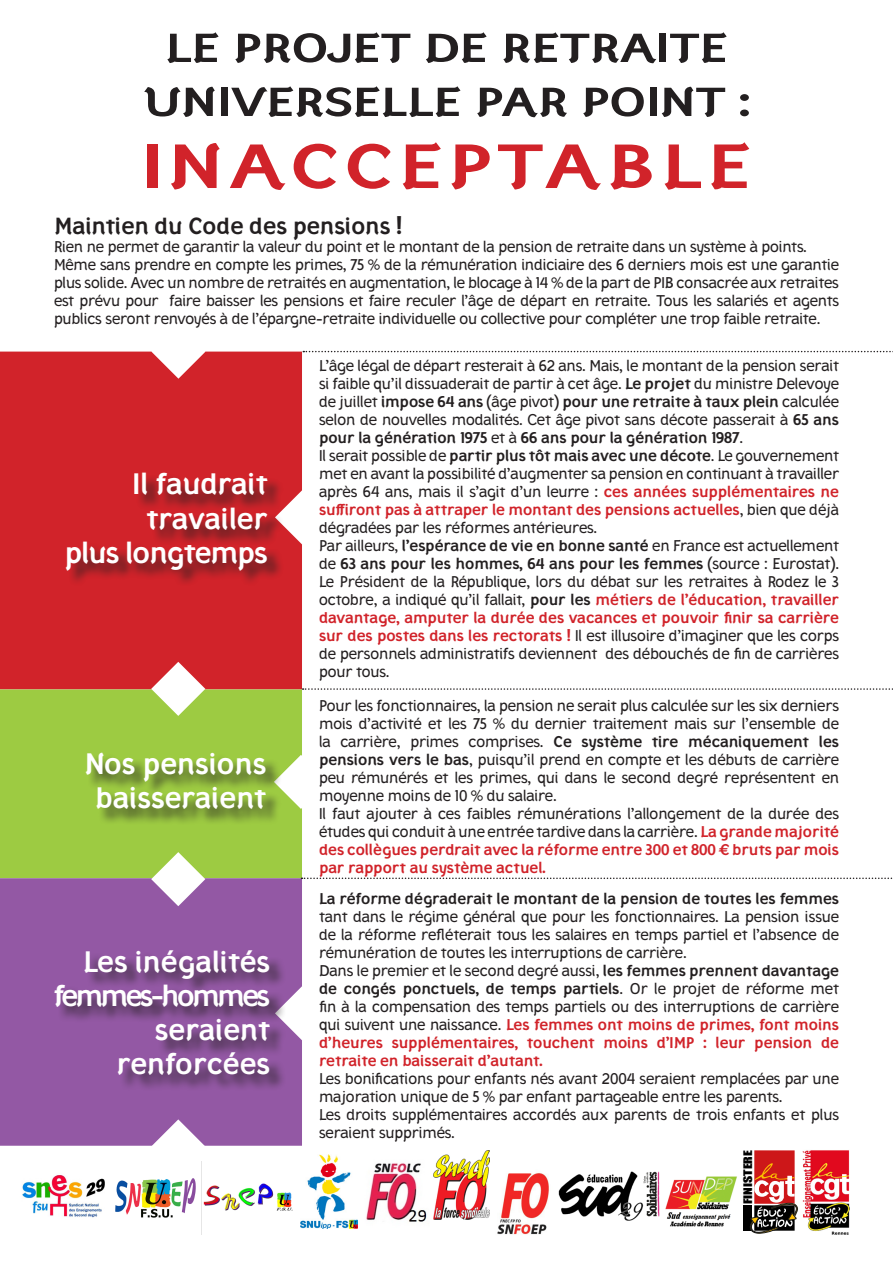
<style>
.page{position:relative;width:893px;height:1263px;background:#fff}
.page>*{position:absolute;margin:0;border:0;box-sizing:border-box;transform-origin:0 0}
.t1{font:700 60px "Styllo";letter-spacing:.065em;color:#d1232a;scale:1.3 1}
.t2{font:700 39px "Styllo";color:#231f20;scale:1.3 1}
.t3{font:700 28.5px "Styllo";letter-spacing:-.015em;color:#fff}
.t4{font:700 28.5px "Styllo";letter-spacing:-.09em;color:#fff}
.t5{font:700 22.5px "Styllo";color:#231f20}
.t6{font:15px/18px "Styllo";letter-spacing:-.005em;color:#231f20;text-align:justify}
.t7{font:10.95px "Impact";color:#000;scale:1.29 1}
.s1{font-weight:700}
.s2{font-weight:700;color:#d1232a}
</style>
<div class="page">
<div style="left:0;top:352px;width:302px;height:337px;background:#d1232a"></div>
<div style="left:0;top:689px;width:302px;height:189px;background:#9dcb42"></div>
<div style="left:0;top:878px;width:302px;height:268px;background:#9358a4"></div>
<svg style="left:151px;top:662px;width:54px;height:54px"></svg>
<svg style="left:151px;top:852px;width:54px;height:54px"></svg>
<svg style="left:151px;top:351px;width:54px;height:28px"></svg>
<svg style="left:151px;top:1119px;width:54px;height:54px"></svg>
<svg style="left:286px;top:986px;width:16px;height:54px"></svg>
<svg style="left:282px;top:755px;width:20px;height:54px"></svg>
<svg style="left:284px;top:490px;width:18px;height:54px"></svg>
<img style="left:665px;top:1176px;width:72px;height:51px">
<img style="left:301px;top:1154px;width:57px;height:74px">
<svg style="left:303px;top:351px;width:590px;height:1px"></svg>
<svg style="left:303px;top:688px;width:590px;height:2px"></svg>
<svg style="left:302px;top:877px;width:591px;height:2px"></svg>
<img style="left:202px;top:1161px;width:91px;height:50px">
<img style="left:22px;top:1175px;width:83px;height:43px">
<img style="left:115px;top:1178px;width:81px;height:40px">
<img style="left:558px;top:1171px;width:102px;height:50px">
<img style="left:366px;top:1163px;width:61px;height:59px">
<img style="left:434px;top:1151px;width:55px;height:69px">
<div style="left:743px;top:1205px;width:9px;height:26px;background:#000"></div>
<svg style="left:750px;top:1150px;width:48px;height:83px"></svg>
<img style="left:802px;top:1150px;width:47px;height:85px">
<div style="left:68px;top:474px;width:216px;height:113px;background:#231f20;opacity:.75"></div>
<div style="left:87px;top:753px;width:195px;height:72px;background:#231f20;opacity:.75"></div>
<div style="left:56px;top:951px;width:230px;height:140px;background:#231f20;opacity:.75"></div>
<img style="left:497px;top:1172px;width:52px;height:63px">
<p class="t2" style="left:165px;top:23px;width:435px">LE PROJET DE RETRAITE</p>
<p class="t2" style="left:142px;top:77px;width:470px">UNIVERSELLE PAR POINT :</p>
<p class="t1" style="left:141px;top:129px;width:471px">INACCEPTABLE</p>
<p class="t5" style="left:54px;top:212px;width:350px">Maintien du Code des pensions !</p>
<p class="t6" style="left:54px;top:237px;width:754px">Rien ne permet de garantir la valeur du point et le montant de la pension de retraite dans un système à points.</p>
<p class="t6" style="left:54px;top:255px;width:786px">Même sans prendre en compte les primes, 75 % de la rémunération indiciaire des 6 derniers mois est une garantie plus solide. Avec un nombre de retraités en augmentation, le blocage à 14 % de la part de PIB consacrée aux retraites est prévu pour faire baisser les pensions et faire reculer l’âge de départ en retraite. Tous les salariés et agents publics seront renvoyés à de l’épargne-retraite individuelle ou collective pour compléter une trop faible retraite.</p>
<p class="t6" style="left:319px;top:356px;width:522px">L’âge légal de départ resterait à 62 ans. Mais, le montant de la pension serait si faible qu’il dissuaderait de partir à cet âge. <span class="s1">Le projet</span> du ministre Delevoye de juillet <span class="s1">impose 64 ans</span> (âge pivot) <span class="s1">pour une retraite à taux plein</span> calculée selon de nouvelles modalités. Cet âge pivot sans décote passerait à <span class="s1">65 ans pour la génération 1975</span> et à <span class="s1">66 ans pour la génération 1987</span>.</p>
<p class="t6" style="left:319px;top:446px;width:522px">Il serait possible de <span class="s1">partir plus tôt mais avec une décote</span>. Le gouvernement met en avant la possibilité d’augmenter sa pension en continuant à travailler après 64 ans, mais il s’agit d’un leurre : <span class="s2">ces années supplémentaires ne suffiront pas à attraper le montant des pensions actuelles</span>, bien que déjà dégradées par les réformes antérieures.</p>
<p class="t6" style="left:319px;top:536px;width:522px">Par ailleurs, <span class="s1">l’espérance de vie en bonne santé</span> en France est actuellement de <span class="s1">63 ans pour les hommes, 64 ans pour les femmes</span> (source : Eurostat).<br>Le Président de la République, lors du débat sur les retraites à Rodez le 3 octobre, a indiqué qu’il fallait, <span class="s1">pour les</span> <span class="s2">métiers de l’éducation, travailler davantage, amputer la durée des vacances et pouvoir finir sa carrière sur des postes dans les rectorats !</span> Il est illusoire d’imaginer que les corps de personnels administratifs deviennent des débouchés de fin de carrières pour tous.</p>
<p class="t6" style="left:319px;top:696px;width:522px">Pour les fonctionnaires, la pension ne serait plus calculée sur les six derniers mois d’activité et les 75 % du dernier traitement mais sur l’ensemble de la carrière, primes comprises. <span class="s1">Ce système tire mécaniquement les pensions vers le bas</span>, puisqu’il prend en compte et les débuts de carrière peu rémunérés et les primes, qui dans le second degré représentent en moyenne moins de 10 % du salaire.</p>
<p class="t6" style="left:319px;top:804px;width:522px">Il faut ajouter à ces faibles rémunérations l’allongement de la durée des études qui conduit à une entrée tardive dans la carrière. <span class="s2">La grande majorité des collègues perdrait avec la réforme entre 300 et 800 € bruts par mois par rapport au système actuel.</span></p>
<p class="t6" style="left:319px;top:890px;width:522px"><span class="s1">La réforme dégraderait le montant de la pension de toutes les femmes </span>tant dans le régime général que pour les fonctionnaires. La pension issue de la réforme refléterait tous les salaires en temps partiel et l’absence de rémunération de toutes les interruptions de carrière.</p>
<p class="t6" style="left:319px;top:962px;width:522px">Dans le premier et le second degré aussi, <span class="s1">les femmes prennent davantage de congés ponctuels, de temps partiels</span>. Or le projet de réforme met fin à la compensation des temps partiels ou des interruptions de carrière qui suivent une naissance. <span class="s2">Les femmes ont moins de primes, font moins d’heures supplémentaires, touchent moins d’IMP : leur pension de retraite en baisserait d’autant.</span></p>
<p class="t6" style="left:319px;top:1070px;width:521px">Les bonifications pour enfants nés avant 2004 seraient remplacées par une majoration unique de 5 % par enfant partageable entre les parents.</p>
<p class="t6" style="left:319px;top:1106px;width:521px">Les droits supplémentaires accordés aux parents de trois enfants et plus seraient supprimés.</p>
<p class="t7" style="left:739px;top:1204px;width:44px;rotate:-90deg">FINISTERE</p>
<p class="t3" style="left:133px;top:466px;width:137px">Il faudrait</p>
<p class="t3" style="left:146px;top:500px;width:123px">travailer</p>
<p class="t3" style="left:65px;top:535px;width:205px">plus longtemps</p>
<p class="t3" style="left:84px;top:746px;width:183px">Nos pensions</p>
<p class="t3" style="left:95px;top:780px;width:173px">baisseraient</p>
<p class="t3" style="left:83px;top:944px;width:188px">Les inégalités</p>
<p class="t4" style="left:54px;top:978px;width:218px">femmes-hommes</p>
<p class="t3" style="left:155px;top:1012px;width:117px">seraient</p>
<p class="t3" style="left:117px;top:1046px;width:155px">renforcées</p>
</div>
